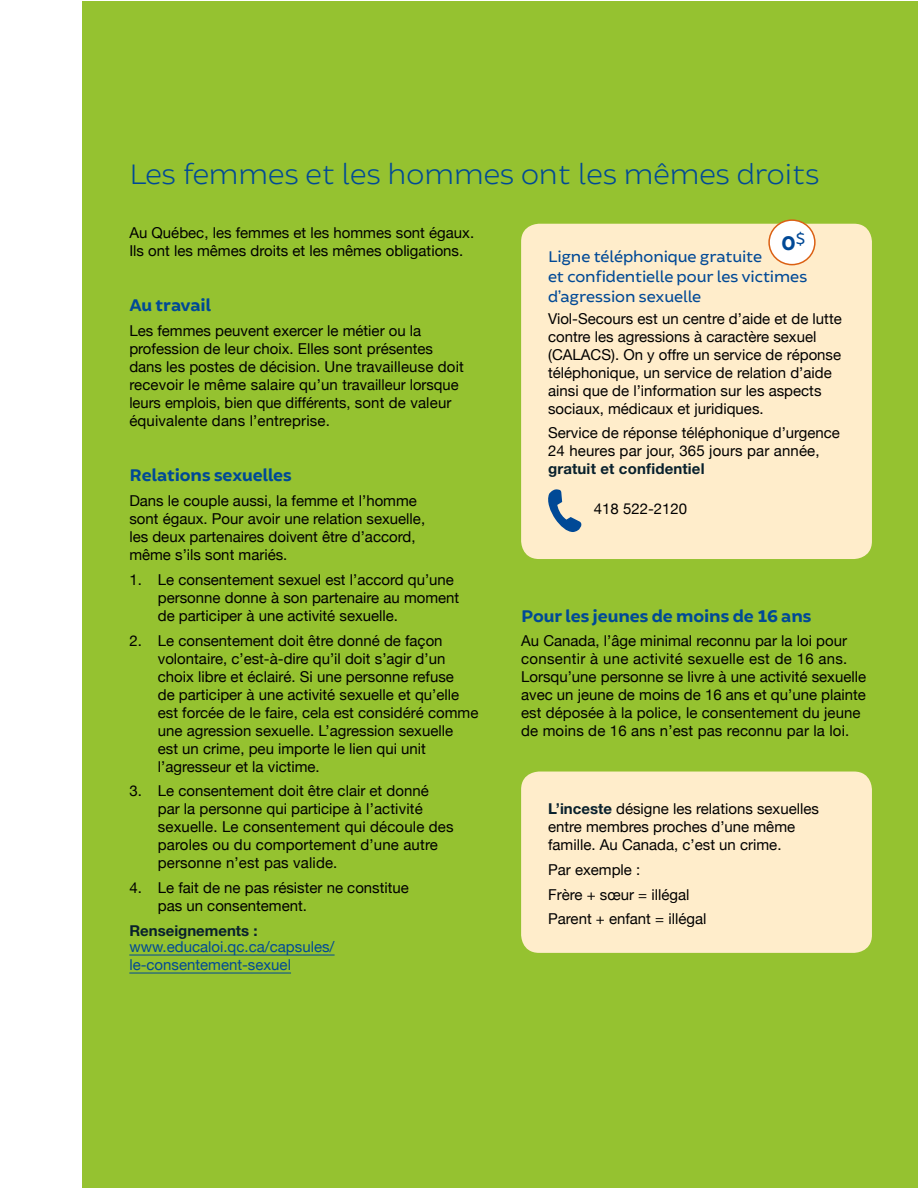
<style>
.page{position:relative;width:918px;height:1188px;background:#fff}
.page>*{position:absolute;margin:0;border:0;box-sizing:border-box;transform-origin:0 0}
.t1{font:300 30px "Brocha";color:#004996}
.t2{font:700 21px "Brocha";color:#004996}
.t3{font:700 18px "Brocha";letter-spacing:-.005em;color:#004996}
.t4{font:16.5px/19.8px "Brocha";letter-spacing:-.005em;color:#004996}
.t5{font:15px/18px "Helvetica Neue";color:#000}
.t6{font:15px/18px "Helvetica Neue";color:#004996}
.t7{font:700 15px "Helvetica Neue";letter-spacing:.01em;color:#08202d}
.s1{font-weight:700;color:#08202d}
</style>
<div class="page">
<div style="left:82px;top:1px;width:836px;height:1187px;background:#95c230"></div>
<hr style="left:129px;top:955px;width:206px;height:1px;background:#004996">
<hr style="left:129px;top:973px;width:162px;height:1px;background:#004996">
<div style="left:521px;top:224px;width:351px;height:335px;background:#ffedcb;border-radius:18px"></div>
<svg style="left:548px;top:489px;width:34px;height:43px"></svg>
<div style="left:521px;top:772px;width:351px;height:181px;background:#ffedcb;border-radius:18px"></div>
<div style="left:769px;top:220px;width:46px;height:45px;background:#fff;border-radius:50%"></div>
<div style="left:768px;top:219px;width:48px;height:46px;border:2px solid #db6013;border-radius:50%"></div>
<h1 class="t1" style="left:129px;top:157px;width:692px">Les femmes et les hommes ont les mêmes droits</h1>
<p class="t5" style="left:129px;top:223px;width:346px">Au Québec, les femmes et les hommes sont égaux.<br>Ils ont les mêmes droits et les mêmes obligations.</p>
<p class="t3" style="left:129px;top:294px;width:83px">Au travail</p>
<p class="t5" style="left:129px;top:322px;width:336px">Les femmes peuvent exercer le métier ou la profession de leur choix. Elles sont présentes dans les postes de décision. Une travailleuse doit recevoir le même salaire qu’un travailleur lorsque leurs emplois, bien que différents, sont de valeur équivalente dans l’entreprise.</p>
<p class="t3" style="left:129px;top:464px;width:164px">Relations sexuelles</p>
<p class="t5" style="left:129px;top:492px;width:297px">Dans le couple aussi, la femme et l’homme sont égaux. Pour avoir une relation sexuelle, les deux partenaires doivent être d’accord, même s’ils sont mariés.</p>
<p class="t5" style="left:158px;top:570px;width:303px;text-indent:-28px">1. Le consentement sexuel est l’accord qu’une personne donne à son partenaire au moment de participer à une activité sexuelle.</p>
<p class="t5" style="left:158px;top:631px;width:322px;text-indent:-28px">2. Le consentement doit être donné de façon volontaire, c’est-à-dire qu’il doit s’agir d’un choix libre et éclairé. Si une personne refuse<br>de participer à une activité sexuelle et qu’elle est forcée de le faire, cela est considéré comme une agression sexuelle. L’agression sexuelle<br>est un crime, peu importe le lien qui unit l’agresseur et la victime.</p>
<p class="t5" style="left:158px;top:782px;width:297px;text-indent:-28px">3. Le consentement doit être clair et donné par la personne qui participe à l’activité sexuelle. Le consentement qui découle des paroles ou du comportement d’une autre personne n’est pas valide.</p>
<p class="t5" style="left:158px;top:879px;width:253px;text-indent:-29px">4. Le fait de ne pas résister ne constitue pas un consentement.</p>
<p class="t7" style="left:129px;top:921px;width:130px">Renseignements :</p>
<p class="t6" style="left:129px;top:938px;width:207px">www.educaloi.qc.ca/capsules/ le-consentement-sexuel</p>
<h2 class="t2" style="left:781px;top:230px;width:26px">0<sup>$</sup></h2>
<p class="t4" style="left:548px;top:247px;width:261px">Ligne téléphonique gratuite<br>et confidentielle pour les victimes d’agression sexuelle</p>
<p class="t5" style="left:548px;top:309px;width:295px">Viol-Secours est un centre d’aide et de lutte contre les agressions à caractère sexuel (CALACS). On y offre un service de réponse téléphonique, un service de relation d’aide ainsi que de l’information sur les aspects sociaux, médicaux et juridiques.</p>
<p class="t5" style="left:548px;top:424px;width:293px">Service de réponse téléphonique d’urgence<br>24 heures par jour, 365 jours par année,</p>
<p class="t7" style="left:548px;top:460px;width:158px">gratuit et confidentiel</p>
<p class="t5" style="left:594px;top:500px;width:95px">418 522-2120</p>
<p class="t3" style="left:521px;top:605px;width:292px">Pour les jeunes de moins de 16 ans</p>
<p class="t5" style="left:521px;top:632px;width:347px">Au Canada, l’âge minimal reconnu par la loi pour consentir à une activité sexuelle est de 16 ans.<br>Lorsqu’une personne se livre à une activité sexuelle avec un jeune de moins de 16 ans et qu’une plainte est déposée à la police, le consentement du jeune de moins de 16 ans n’est pas reconnu par la loi.</p>
<p class="t5" style="left:548px;top:800px;width:272px"><span class="s1">L’inceste</span> désigne les relations sexuelles entre membres proches d’une même famille. Au Canada, c’est un crime.</p>
<p class="t5" style="left:548px;top:857px;width:160px;line-height:24.8px">Par exemple :<br>Frère + sœur = illégal<br>Parent + enfant = illégal</p>
</div>
